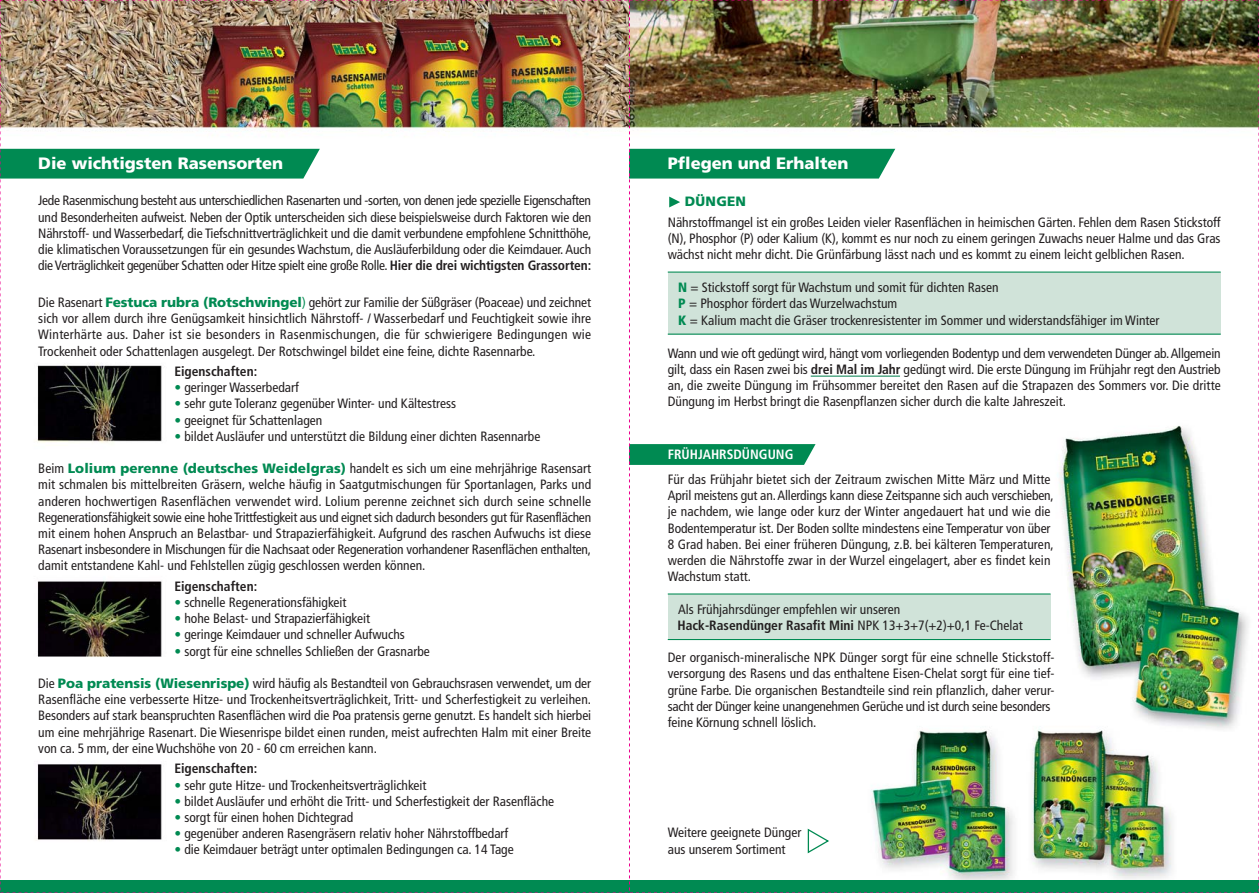
<style>
.page{position:relative;width:1259px;height:893px;background:#fff}
.page>*{position:absolute;margin:0;border:0;box-sizing:border-box;transform-origin:0 0}
.t1{font:900 16.5px "Frutiger LT Std";color:#fff}
.t2{font:condensed 13.5px/16.2px "Frutiger LT Std";color:#231f20;text-align:justify}
.t3{font:700 condensed 13.5px "Frutiger LT Std";color:#231f20}
.t4{font:700 condensed 13.5px "Frutiger LT Std";color:#fff}
.t5{font:900 13.5px "Frutiger LT Std";letter-spacing:.02em;color:#008a52}
.s1{font-weight:700}
.s2{font-weight:900;font-stretch:normal;color:#008a52}
.s3{color:#008a52}
.s4{font-weight:900;color:#008a52}
</style>
<div class="page">
<img style="left:2px;top:2px;width:1255px;height:878px">
<div style="left:0;top:880px;width:629px;height:13px;background:#008a52"></div>
<div style="left:2px;top:149px;width:318px;height:30px;background:#008a52"></div>
<div style="left:668px;top:272px;width:552px;height:62px;background:#d0e3d9"></div>
<div style="left:631px;top:149px;width:264px;height:30px;background:#008a52"></div>
<hr style="left:668px;top:272px;width:552px;height:1px;background:#008a52">
<hr style="left:668px;top:334px;width:552px;height:1px;background:#008a52">
<div style="left:668px;top:594px;width:382px;height:45px;background:#d0e3d9"></div>
<hr style="left:668px;top:593px;width:382px;height:1px;background:#008a52">
<hr style="left:668px;top:639px;width:382px;height:1px;background:#008a52">
<svg style="left:806px;top:827px;width:24px;height:27px"></svg>
<svg style="left:631px;top:444px;width:184px;height:21px;background:#098e58"></svg>
<div style="left:629px;top:880px;width:630px;height:13px;background:#008a52"></div>
<svg style="left:669px;top:197px;width:11px;height:10px"></svg>
<hr style="left:810px;top:376px;width:90px;height:1px;background:#007f4c">
<p class="t1" style="left:38px;top:157px;width:246px">Die wichtigsten Rasensorten</p>
<p class="t2" style="left:38px;top:193px;width:554px">Jede Rasenmischung besteht aus unterschiedlichen Rasenarten und -sorten, von denen jede spezielle Eigenschaften und Besonderheiten aufweist. Neben der Optik unterscheiden sich diese beispielsweise durch Faktoren wie den Nährstoff- und Wasserbedarf, die Tiefschnittverträglichkeit und die damit verbundene empfohlene Schnitthöhe, die klimatischen Voraussetzungen für ein gesundes Wachstum, die Ausläuferbildung oder die Keimdauer. Auch die Verträglichkeit gegenüber Schatten oder Hitze spielt eine große Rolle. <span class="s1">Hier die drei wichtigsten Grassorten:</span></p>
<p class="t2" style="left:38px;top:295px;width:554px">Die Rasenart <span class="s2">Festuca rubra (Rotschwingel</span><span class="s3">)</span> gehört zur Familie der Süßgräser (Poaceae) und zeichnet sich vor allem durch ihre Genügsamkeit hinsichtlich Nährstoff- / Wasserbedarf und Feuchtigkeit sowie ihre Winterhärte aus. Daher ist sie besonders in Rasenmischungen, die für schwierigere Bedingungen wie Trockenheit oder Schattenlagen ausgelegt. Der Rotschwingel bildet eine feine, dichte Rasennarbe.</p>
<p class="t3" style="left:174px;top:365px;width:84px">Eigenschaften:</p>
<p class="t2" style="left:174px;top:380px;width:126px"><span class="s3">•</span> geringer Wasserbedarf</p>
<p class="t2" style="left:174px;top:396px;width:283px"><span class="s3">•</span> sehr gute Toleranz gegenüber Winter- und Kältestress</p>
<p class="t2" style="left:174px;top:412px;width:149px"><span class="s3">•</span> geeignet für Schattenlagen</p>
<p class="t2" style="left:174px;top:429px;width:367px"><span class="s3">•</span> bildet Ausläufer und unterstützt die Bildung einer dichten Rasennarbe</p>
<p class="t2" style="left:38px;top:461px;width:554px">Beim <span class="s2">Lolium perenne (deutsches Weidelgras)</span> handelt es sich um eine mehrjährige Rasensart mit schmalen bis mittelbreiten Gräsern, welche häufig in Saatgutmischungen für Sportanlagen, Parks und anderen hochwertigen Rasenflächen verwendet wird. Lolium perenne zeichnet sich durch seine schnelle Regenerationsfähigkeit sowie eine hohe Trittfestigkeit aus und eignet sich dadurch besonders gut für Rasenflächen mit einem hohen Anspruch an Belastbar- und Strapazierfähigkeit. Aufgrund des raschen Aufwuchs ist diese Rasenart insbesondere in Mischungen für die Nachsaat oder Regeneration vorhandener Rasenflächen enthalten, damit entstandene Kahl- und Fehlstellen zügig geschlossen werden können.</p>
<p class="t3" style="left:174px;top:580px;width:84px">Eigenschaften:</p>
<p class="t2" style="left:174px;top:595px;width:174px"><span class="s3">•</span> schnelle Regenerationsfähigkeit</p>
<p class="t2" style="left:174px;top:611px;width:197px"><span class="s3">•</span> hohe Belast- und Strapazierfähigkeit</p>
<p class="t2" style="left:174px;top:627px;width:232px"><span class="s3">•</span> geringe Keimdauer und schneller Aufwuchs</p>
<p class="t2" style="left:174px;top:643px;width:257px"><span class="s3">•</span> sorgt für eine schnelles Schließen der Grasnarbe</p>
<p class="t2" style="left:38px;top:676px;width:554px">Die <span class="s2">Poa pratensis (Wiesenrispe)</span> wird häufig als Bestandteil von Gebrauchsrasen verwendet, um der Rasenfläche eine verbesserte Hitze- und Trockenheitsverträglichkeit, Tritt- und Scherfestigkeit zu verleihen.<br>Besonders auf stark beanspruchten Rasenflächen wird die Poa pratensis gerne genutzt. Es handelt sich hierbei um eine mehrjährige Rasenart. Die Wiesenrispe bildet einen runden, meist aufrechten Halm mit einer Breite von ca. 5 mm, der eine Wuchshöhe von 20 - 60 cm erreichen kann.</p>
<p class="t3" style="left:174px;top:763px;width:84px">Eigenschaften:</p>
<p class="t2" style="left:174px;top:777px;width:254px"><span class="s3">•</span> sehr gute Hitze- und Trockenheitsverträglichkeit</p>
<p class="t2" style="left:174px;top:793px;width:381px"><span class="s3">•</span> bildet Ausläufer und erhöht die Tritt- und Scherfestigkeit der Rasenfläche</p>
<p class="t2" style="left:174px;top:810px;width:180px"><span class="s3">•</span> sorgt für einen hohen Dichtegrad</p>
<p class="t2" style="left:174px;top:826px;width:335px"><span class="s3">•</span> gegenüber anderen Rasengräsern relativ hoher Nährstoffbedarf</p>
<p class="t2" style="left:174px;top:842px;width:341px"><span class="s3">•</span> die Keimdauer beträgt unter optimalen Bedingungen ca. 14 Tage</p>
<p class="t1" style="left:668px;top:157px;width:182px">Pflegen und Erhalten</p>
<p class="t5" style="left:685px;top:196px;width:63px">DÜNGEN</p>
<p class="t2" style="left:668px;top:214px;width:554px">Nährstoffmangel ist ein großes Leiden vieler Rasenflächen in heimischen Gärten. Fehlen dem Rasen Stickstoff (N), Phosphor (P) oder Kalium (K), kommt es nur noch zu einem geringen Zuwachs neuer Halme und das Gras wächst nicht mehr dicht. Die Grünfärbung lässt nach und es kommt zu einem leicht gelblichen Rasen.</p>
<p class="t2" style="left:678px;top:280px;width:483px;text-align:left"><span class="s4">N</span> = Stickstoff sorgt für Wachstum und somit für dichten Rasen<br><span class="s4">P</span> = Phosphor fördert das Wurzelwachstum<br><span class="s4">K</span> = Kalium macht die Gräser trockenresistenter im Sommer und widerstandsfähiger im Winter</p>
<p class="t2" style="left:668px;top:346px;width:554px">Wann und wie oft gedüngt wird, hängt vom vorliegenden Bodentyp und dem verwendeten Dünger ab. Allgemein gilt, dass ein Rasen zwei bis <span class="s1">drei Mal im Jahr</span> gedüngt wird. Die erste Düngung im Frühjahr regt den Austrieb an, die zweite Düngung im Frühsommer bereitet den Rasen auf die Strapazen des Sommers vor. Die dritte Düngung im Herbst bringt die Rasenpflanzen sicher durch die kalte Jahreszeit.</p>
<p class="t4" style="left:668px;top:449px;width:127px">FRÜHJAHRSDÜNGUNG</p>
<p class="t2" style="left:668px;top:472px;width:387px;text-align:left">Für das Frühjahr bietet sich der Zeitraum zwischen Mitte März und Mitte April meistens gut an. Allerdings kann diese Zeitspanne sich auch verschieben, je nachdem, wie lange oder kurz der Winter angedauert hat und wie die Bodentemperatur ist. Der Boden sollte mindestens eine Temperatur von über 8 Grad haben. Bei einer früheren Düngung, z.B. bei kälteren Temperaturen, werden die Nährstoffe zwar in der Wurzel eingelagert, aber es findet kein Wachstum statt.</p>
<p class="t2" style="left:677px;top:601px;width:347px">Als Frühjahrsdünger empfehlen wir unseren<br><span class="s1">Hack-Rasendünger Rasafit Mini</span> NPK 13+3+7(+2)+0,1 Fe-Chelat</p>
<p class="t2" style="left:668px;top:650px;width:388px;text-align:left">Der organisch-mineralische NPK Dünger sorgt für eine schnelle Stickstoff&shy;versorgung des Rasens und das enthaltene Eisen-Chelat sorgt für eine tief&shy;grüne Farbe. Die organischen Bestandteile sind rein pflanzlich, daher verur&shy;sacht der Dünger keine unangenehmen Gerüche und ist durch seine besonders feine Körnung schnell löslich.</p>
<p class="t2" style="left:668px;top:825px;width:135px">Weitere geeignete Dünger aus unserem Sortiment</p>
</div>
